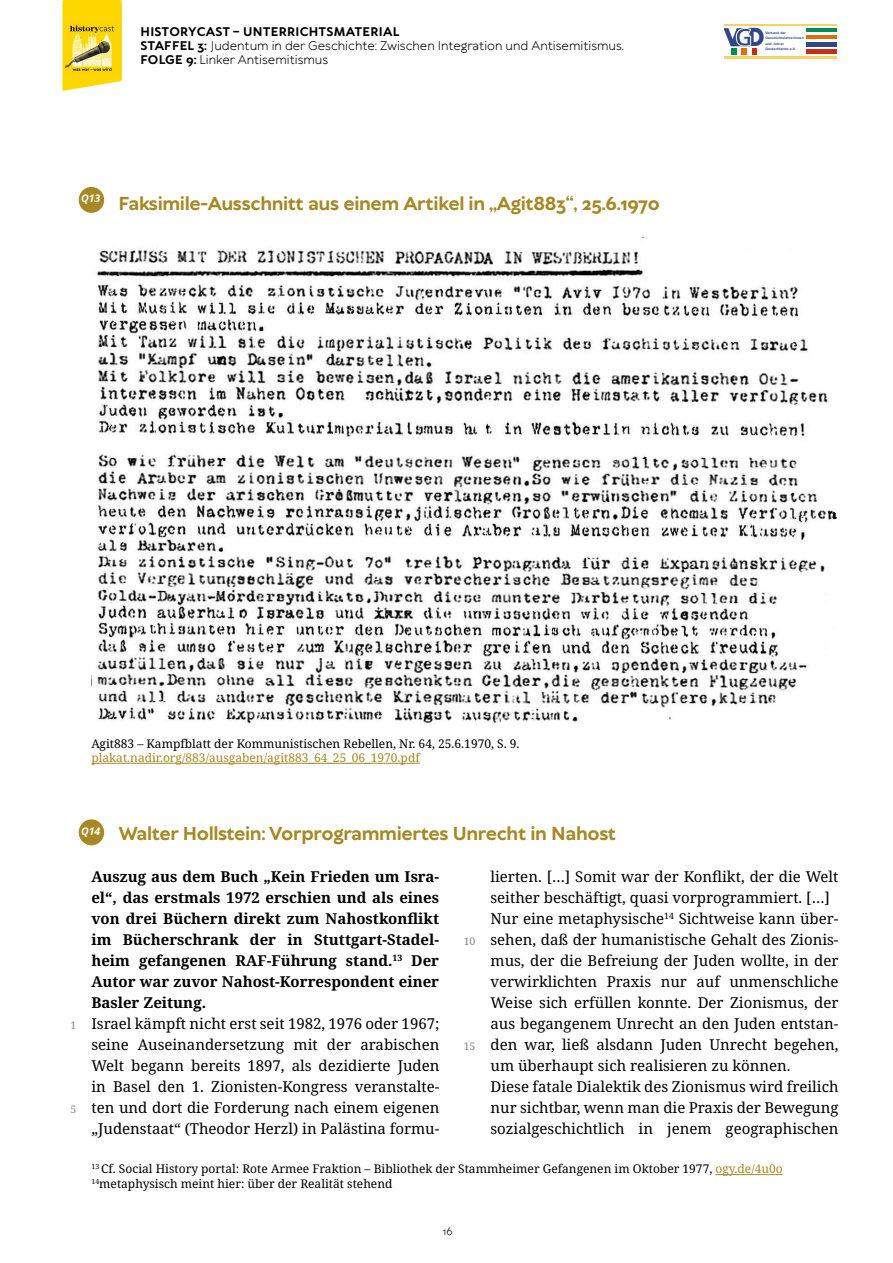
<style>
.page{position:relative;width:893px;height:1263px;background:#fff}
.page>*{position:absolute;margin:0;border:0;box-sizing:border-box;transform-origin:0 0}
.t1{font:700 24.15px "Open Sans";color:#30488b}
.t2{font:700 18px "TT Wellingtons";letter-spacing:-.02em;color:#a78823}
.t3{font:15px/21px "Noto Serif";color:#000;text-align:justify}
.t4{font:700 15px/21px "Noto Serif";color:#000;text-align:justify}
.t5{font:12px/14.4px "Noto Serif";color:#000}
.t6{font:12px/14.4px "TT Wellingtons";color:#000}
.t7{font:12px "Noto Serif";color:#a78823}
.t8{font:10.5px "Noto Serif";color:#878787}
.t9{font:10.5px "TT Wellingtons";color:#000}
.t10{font:700 3.45px/5.4px "Helvetica Neue";letter-spacing:.025em;color:#30488b}
.s1{font-weight:700}
.s2{font-family:"Futura"}
.s3{color:#a78823}
</style>
<div class="page">
<svg style="left:62px;top:0;width:60px;height:91px;background:#fedc21"></svg>
<img style="left:66px;top:22px;width:53px;height:52px">
<img style="left:806px;top:28px;width:31px;height:4px">
<img style="left:806px;top:35px;width:31px;height:4px">
<img style="left:806px;top:43px;width:31px;height:3px">
<img style="left:806px;top:50px;width:31px;height:3px">
<img style="left:725px;top:24px;width:112px;height:1px">
<img style="left:725px;top:57px;width:112px;height:1px">
<svg style="left:725px;top:28px;width:32px;height:27px"></svg>
<img style="left:91px;top:237px;width:746px;height:486px">
<div style="left:79px;top:187px;width:25px;height:26px;background:#a78823;border-radius:50%"></div>
<hr style="left:91px;top:763px;width:329px;height:1px;background:#a78823">
<div style="left:79px;top:819px;width:25px;height:26px;background:#a78823;border-radius:50%"></div>
<hr style="left:715px;top:1174px;width:68px;height:1px;background:#a78823">
<p class="t6" style="left:141px;top:24px;width:485px"><span class="s1">HISTORYCAST – UNTERRICHTSMATERIAL<br>STAFFEL 3:</span> Judentum in der Geschichte: Zwischen Integration und Antisemitismus.<br><span class="s1">FOLGE 9:</span> Linker Antisemitismus</p>
<p class="t2" style="left:81px;top:192px;width:580px"><sup>Q13</sup> Faksimile-Ausschnitt aus einem Artikel in „Agit883“, 25.6.1970</p>
<h1 class="t1" style="left:735px;top:20px;width:31px">G<span class="s2">D</span></h1>
<p class="t10" style="left:765px;top:30px;width:40px">Verband der<br>Geschichtslehrerinnen und -lehrer<br>Deutschlands e.V.</p>
<p class="t5" style="left:91px;top:736px;width:430px">Agit883 – Kampfblatt der Kommunistischen Rebellen, Nr. 64, 25.6.1970, S. 9.</p>
<p class="t7" style="left:91px;top:749px;width:330px">plakat.nadir.org/883/ausgaben/agit883_64_25_06_1970.pdf</p>
<p class="t2" style="left:81px;top:822px;width:536px"><sup>Q14</sup> Walter Hollstein: Vorprogrammiertes Unrecht in Nahost</p>
<p class="t4" style="left:91px;top:866px;width:349px">Auszug aus dem Buch „Kein Frieden um Isra&shy;el“, das erstmals 1972 erschien und als eines von drei Büchern direkt zum Nahostkonflikt im Bücherschrank der in Stuttgart-Stadel&shy;heim gefangenen RAF-Führung stand.<sup>13</sup> Der Autor war zuvor Nahost-Korrespondent einer Basler Zeitung.</p>
<p class="t3" style="left:490px;top:867px;width:350px;text-align:left">lierten. […] Somit war der Konflikt, der die Welt seither beschäftigt, quasi vorprogrammiert. […] Nur eine metaphysische<sup>14</sup> Sichtweise kann über&shy;sehen, daß der humanistische Gehalt des Zionis&shy;mus, der die Befreiung der Juden wollte, in der verwirklichten Praxis nur auf unmenschliche Weise sich erfüllen konnte. Der Zionismus, der aus begangenem Unrecht an den Juden entstan&shy;den war, ließ alsdann Juden Unrecht begehen, um überhaupt sich realisieren zu können.<br>Diese fatale Dialektik des Zionismus wird freilich nur sichtbar, wenn man die Praxis der Bewegung sozialgeschichtlich in jenem geographischen</p>
<p class="t8" style="left:464px;top:934px;width:13px">10</p>
<p class="t3" style="left:91px;top:1014px;width:350px">Israel kämpft nicht erst seit 1982, 1976 oder 1967; seine Auseinandersetzung mit der arabischen Welt begann bereits 1897, als dezidierte Juden in Basel den 1. Zionisten-Kongress veranstalte&shy;ten und dort die Forderung nach einem eigenen „Judenstaat“ (Theodor Herzl) in Palästina formu-</p>
<p class="t8" style="left:71px;top:1018px;width:7px">1</p>
<p class="t8" style="left:464px;top:1039px;width:13px">15</p>
<p class="t8" style="left:71px;top:1102px;width:7px">5</p>
<p class="t5" style="left:91px;top:1162px;width:693px"><sup>13</sup> Cf. Social History portal: Rote Armee Fraktion – Bibliothek der Stammheimer Gefangenen im Oktober 1977, <span class="s3">ogy.de/4u0o<br></span><sup>14</sup>metaphysisch meint hier: über der Realität stehend</p>
<p class="t9" style="left:443px;top:1224px;width:11px">16</p>
</div>
